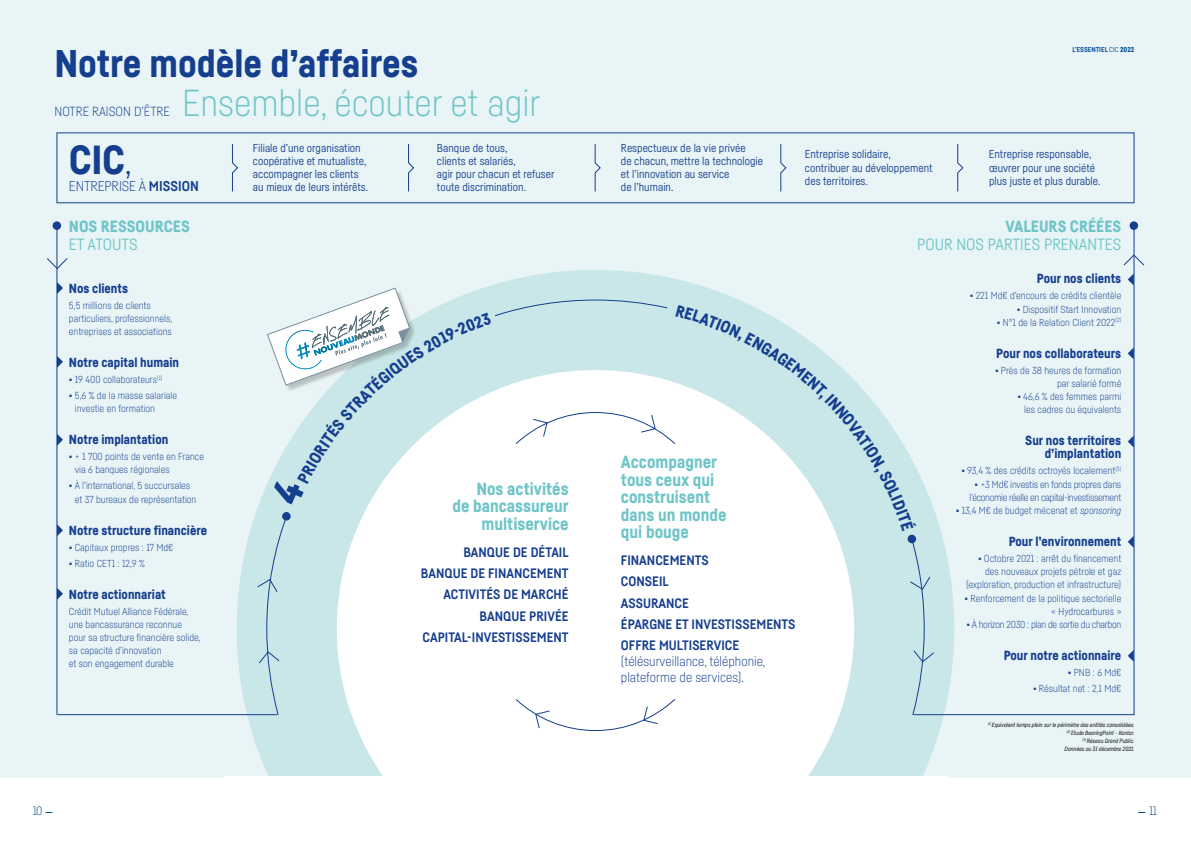
<style>
.page{position:relative;width:1191px;height:842px;background:#fff}
.page>*{position:absolute;margin:0;border:0;box-sizing:border-box;transform-origin:0 0}
.t1{font:900 40px "Fabrikat";color:#153e8e}
.t2{font:900 38px "Fabrikat";color:#153e8e}
.t3{font:300 37px "Fabrikat";color:#70c5c8}
.t4{font:900 17.2px/17.4px "Fabrikat";color:#70c5c8}
.t5{font:16px "Fabrikat";color:#70c5c8}
.t6{font:900 16px "Fabrikat";color:#70c5c8}
.t7{font:300 14px "Fabrikat";letter-spacing:-.01em;color:#153e8e}
.t8{font:700 13.4px/21.3px "Fabrikat";color:#153e8e}
.t9{font:300 13.4px/15.7px "Fabrikat";color:#153e8e}
.t10{font:900 13px/13.2px "Fabrikat";color:#153e8e;text-align:right}
.t11{font:300 13px "Fabrikat";color:#153e8e}
.t12{font:300 12px "Fabrikat";color:#004b99}
.t13{font:11.3px/13.2px "Fabrikat";color:#153e8e}
.t14{font:300 10px/13.2px "Fabrikat";color:#153e8e}
.t15{font:300 10px/13.2px "Fabrikat";letter-spacing:-.03em;color:#153e8e;text-align:center}
.t16{font:700 7px "Fabrikat";color:#004b99}
.t17{font:italic 6px/8px "Fabrikat";letter-spacing:-.005em;color:#000;text-align:right}
.s1{font-weight:400}
.s2{font-weight:900}
.s3{font-weight:300}
.s4{font-weight:700}
.s5{font-style:italic}
</style>
<div class="page">
<div style="left:0;top:0;width:1191px;height:777px;background:#e8f4f5"></div>
<svg style="left:237px;top:270px;width:717px;height:508px"></svg>
<svg style="left:337px;top:731px;width:517px;height:46px;background:#f8fbfc"></svg>
<hr style="left:57px;top:226px;width:1px;height:489px;background:#153e8e">
<hr style="left:1133px;top:226px;width:1px;height:489px;background:#153e8e">
<svg style="left:232px;top:144px;width:6px;height:48px"></svg>
<svg style="left:408px;top:144px;width:6px;height:48px"></svg>
<svg style="left:594px;top:144px;width:7px;height:48px"></svg>
<svg style="left:780px;top:144px;width:6px;height:48px"></svg>
<svg style="left:957px;top:144px;width:6px;height:48px"></svg>
<div style="left:225px;top:777px;width:724px;height:65px;background:#fff"></div>
<hr style="left:57px;top:714px;width:220px;height:1px;background:#153e8e">
<hr style="left:913px;top:714px;width:221px;height:1px;background:#153e8e">
<svg style="left:57px;top:282px;width:6px;height:12px"></svg>
<svg style="left:1127px;top:274px;width:6px;height:11px"></svg>
<svg style="left:1127px;top:348px;width:6px;height:11px"></svg>
<svg style="left:1127px;top:436px;width:6px;height:11px"></svg>
<svg style="left:1127px;top:536px;width:6px;height:11px"></svg>
<svg style="left:1127px;top:650px;width:6px;height:11px"></svg>
<svg style="left:57px;top:356px;width:6px;height:12px"></svg>
<svg style="left:57px;top:434px;width:6px;height:12px"></svg>
<svg style="left:57px;top:524px;width:6px;height:12px"></svg>
<svg style="left:57px;top:588px;width:6px;height:12px"></svg>
<div style="left:53px;top:221px;width:8px;height:9px;background:#153e8e;border-radius:50%"></div>
<div style="left:1129px;top:221px;width:9px;height:9px;background:#153e8e;border-radius:50%"></div>
<svg style="left:47px;top:258px;width:21px;height:11px"></svg>
<svg style="left:1123px;top:254px;width:21px;height:12px"></svg>
<svg style="left:257px;top:288px;width:677px;height:443px;background:#e7f3f4"></svg>
<h2 class="t2" style="left:55px;top:40px;width:365px">Notre modèle d’affaires</h2>
<h3 class="t11" style="left:55px;top:103px;width:117px">NOTRE RAISON D’ÊTRE</h3>
<h3 class="t3" style="left:182px;top:80px;width:360px">Ensemble, écouter et agir</h3>
<p class="t16" style="left:1072px;top:45px;width:63px">L’ESSENTIEL <span class="s1">CIC</span> <span class="s2">2022</span></p>
<h1 class="t1" style="left:69px;top:135px;width:65px">CIC<span class="s3">,</span></h1>
<h3 class="t7" style="left:69px;top:178px;width:131px">ENTREPRISE À <span class="s4">MISSION</span></h3>
<h3 class="t6" style="left:69px;top:216px;width:122px">NOS RESSOURCES</h3>
<h3 class="t5" style="left:69px;top:234px;width:70px">ET ATOUTS</h3>
<h3 class="t10" style="left:69px;top:281px;width:61px">Nos clients</h3>
<p class="t14" style="left:69px;top:298px;width:105px">5,5 millions de clients particuliers, professionnels, entreprises et associations</p>
<h3 class="t10" style="left:69px;top:355px;width:112px">Notre capital humain</h3>
<p class="t14" style="left:69px;top:373px;width:95px"><span class="s2">•</span> 19 400 collaborateurs<sup>(1)</sup></p>
<p class="t14" style="left:75px;top:389px;width:104px;text-indent:-6px"><span class="s2">•</span> 5,6 % de la masse salariale investie en formation</p>
<h3 class="t10" style="left:69px;top:433px;width:101px">Notre implantation</h3>
<p class="t14" style="left:75px;top:450px;width:131px;text-indent:-6px"><span class="s2">•</span> + 1 700 points de vente en France via 6 banques régionales</p>
<p class="t14" style="left:75px;top:479px;width:123px;text-indent:-6px"><span class="s2">•</span> À l’international, 5 succursales et 37 bureaux de représentation</p>
<h3 class="t10" style="left:69px;top:523px;width:140px">Notre structure financière</h3>
<p class="t14" style="left:69px;top:540px;width:106px"><span class="s2">•</span> Capitaux propres : 17 Md€</p>
<p class="t14" style="left:69px;top:556px;width:77px"><span class="s2">•</span> Ratio CET1 : 12,9 %</p>
<h3 class="t10" style="left:69px;top:587px;width:98px">Notre actionnariat</h3>
<p class="t14" style="left:69px;top:604px;width:133px">Crédit Mutuel Alliance Fédérale, une bancassurance reconnue pour sa structure financière solide, sa capacité d’innovation<br>et son engagement durable</p>
<p class="t13" style="left:253px;top:141px;width:117px">Filiale d’une organisation coopérative et mutualiste, accompagner les clients au mieux de leurs intérêts.</p>
<p class="t13" style="left:437px;top:141px;width:119px">Banque de tous,<br>clients et salariés,<br>agir pour chacun et refuser toute discrimination.</p>
<p class="t13" style="left:621px;top:141px;width:144px">Respectueux de la vie privée<br>de chacun, mettre la technologie et l’innovation au service<br>de l’humain.</p>
<p class="t13" style="left:805px;top:148px;width:129px">Entreprise solidaire, contribuer au développement des territoires.</p>
<p class="t13" style="left:989px;top:148px;width:113px">Entreprise responsable, œuvrer pour une société plus juste et plus durable.</p>
<h3 class="t4" style="left:452px;top:480px;width:118px;text-align:right">Nos activités<br>de bancassureur multiservice</h3>
<h3 class="t8" style="left:421px;top:541px;width:149px;text-align:right">BANQUE DE DÉTAIL<br>BANQUE DE FINANCEMENT<br>ACTIVITÉS DE MARCHÉ<br>BANQUE PRIVÉE<br>CAPITAL-INVESTISSEMENT</h3>
<h3 class="t4" style="left:621px;top:453px;width:107px">Accompagner tous ceux qui construisent dans un monde qui bouge</h3>
<h3 class="t8" style="left:621px;top:549px;width:176px">FINANCEMENTS<br>CONSEIL<br>ASSURANCE<br>ÉPARGNE ET INVESTISSEMENTS<br>OFFRE MULTISERVICE</h3>
<h3 class="t9" style="left:621px;top:653px;width:146px">(télésurveillance, téléphonie, plateforme de services).</h3>
<h3 class="t6" style="left:1005px;top:216px;width:117px">VALEURS CRÉÉES</h3>
<h3 class="t5" style="left:917px;top:234px;width:206px">POUR NOS PARTIES PRENANTES</h3>
<h3 class="t10" style="left:1037px;top:272px;width:86px">Pour nos clients</h3>
<p class="t14" style="left:969px;top:289px;width:153px"><span class="s2">•</span> 221 Md€ d’encours de crédits clientèle</p>
<p class="t14" style="left:1017px;top:302px;width:106px"><span class="s2">•</span> Dispositif Start Innovation</p>
<p class="t14" style="left:997px;top:315px;width:126px"><span class="s2">•</span> N°1 de la Relation Client 2022<sup>(2)</sup></p>
<h3 class="t10" style="left:996px;top:346px;width:126px">Pour nos collaborateurs</h3>
<p class="t14" style="left:995px;top:363px;width:128px;text-align:right"><span class="s2">•</span> Près de 38 heures de formation par salarié formé</p>
<p class="t14" style="left:1017px;top:390px;width:105px;text-align:right"><span class="s2">•</span> 46,6 % des femmes parmi les cadres ou équivalents</p>
<h3 class="t10" style="left:1025px;top:434px;width:98px">Sur nos territoires d’implantation</h3>
<p class="t14" style="left:961px;top:464px;width:161px"><span class="s2">•</span> 93,4 % des crédits octroyés localement<sup>(3)</sup></p>
<p class="t15" style="left:969px;top:477px;width:153px"><span class="s2">•</span> +3 Md€ investis en fonds propres dans l’économie réelle en capital-investissement</p>
<p class="t14" style="left:955px;top:504px;width:167px"><span class="s2">•</span> 13,4 M€ de budget mécenat et <span class="s5">sponsoring</span></p>
<h3 class="t10" style="left:1008px;top:534px;width:114px">Pour l’environnement</h3>
<p class="t14" style="left:966px;top:552px;width:157px;text-align:right"><span class="s2">•</span> Octobre 2021 : arrêt du financement des nouveaux projets pétrole et gaz (exploration, production et infrastructure)</p>
<p class="t14" style="left:964px;top:591px;width:158px;text-align:right"><span class="s2">•</span> Renforcement de la politique sectorielle « Hydrocarbures »</p>
<p class="t15" style="left:966px;top:617px;width:156px"><span class="s2">•</span> À horizon 2030 : plan de sortie du charbon</p>
<h3 class="t10" style="left:1003px;top:648px;width:119px">Pour notre actionnaire</h3>
<p class="t14" style="left:1068px;top:665px;width:55px"><span class="s2">•</span> PNB : 6 Md€</p>
<p class="t14" style="left:1033px;top:681px;width:90px"><span class="s2">•</span> Résultat net : 2,1 Md€</p>
<p class="t17" style="left:988px;top:721px;width:148px"><sup>(1)</sup> Equivalent temps plein sur le périmètre des entités consolidées. <sup>(2)</sup> Etude BearingPoint - Kantar.<br><sup>(3)</sup> Réseau Grand Public.<br>Données au 31 décembre 2021.</p>
<p class="t12" style="left:33px;top:804px;width:11px">10</p>
<p class="t12" style="left:1149px;top:804px;width:9px">11</p>
</div>
